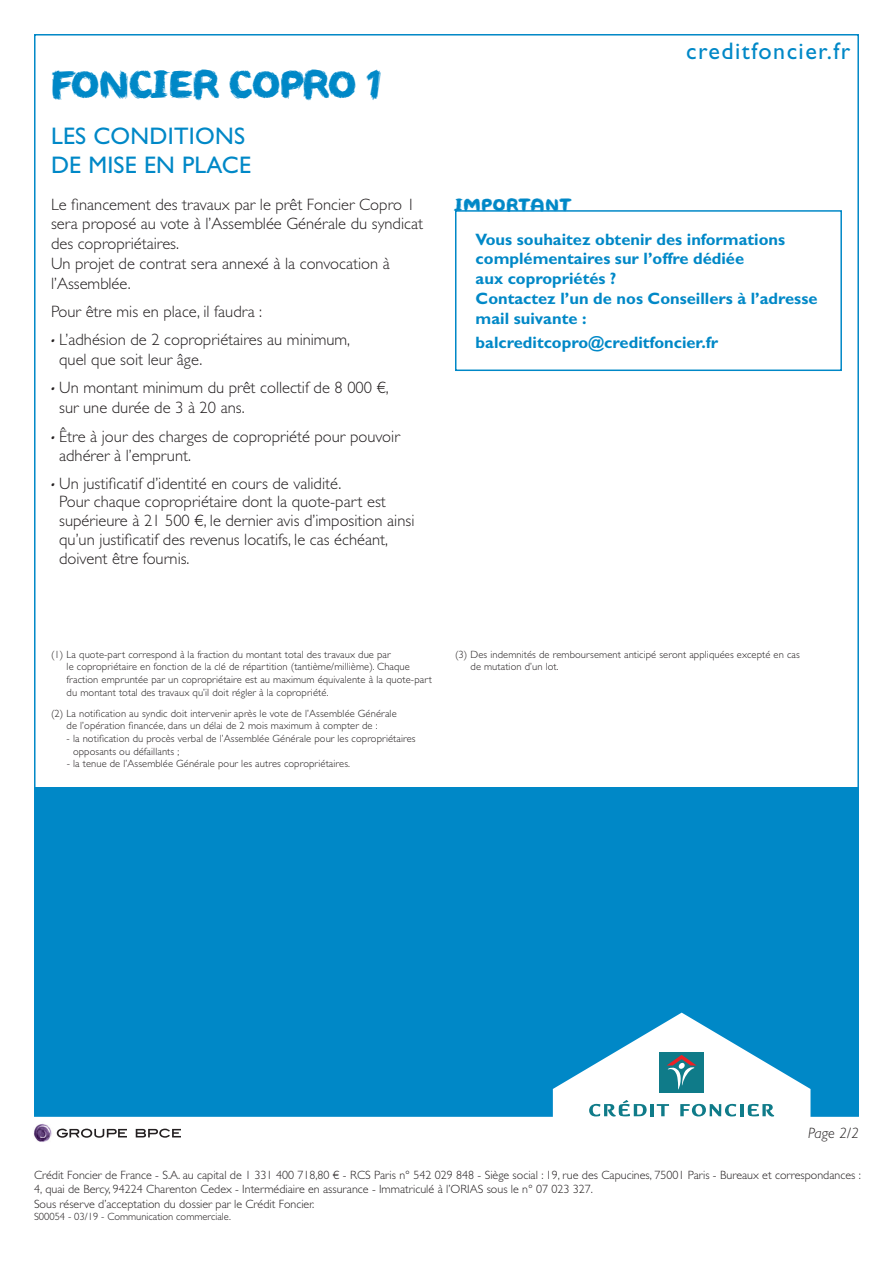
<style>
.page{position:relative;width:893px;height:1263px;background:#fff}
.page>*{position:absolute;margin:0;border:0;box-sizing:border-box;transform-origin:0 0}
.t1{font:45px "Credit Foncier Title";color:#0088c7}
.t2{font:24px/28.8px "Gill Sans Std";letter-spacing:.01em;color:#0088c7}
.t3{font:24px "Gill Sans Std";letter-spacing:.06em;color:#0088c7}
.t4{font:20.25px "Credit Foncier Title";letter-spacing:.05em;color:#0088c7}
.t5{font:300 16.5px/19.8px "Gill Sans Std";color:#231f20}
.t6{font:700 16.5px/19.8px "Gill Sans Std";color:#0088c7}
.t7{font:italic 300 15px "Gill Sans Std";color:#231f20}
.t8{font:300 12px/14.4px "Gill Sans Std";color:#231f20}
.t9{font:300 10.5px/12.6px "Gill Sans Std";letter-spacing:.01em;color:#231f20}
.s1{font-family:"Credit Foncier Title";font-weight:400}
</style>
<div class="page">
<div style="left:34px;top:787px;width:825px;height:329px;background:#0088c7"></div>
<div style="left:455px;top:210px;width:387px;height:161px;border:2px solid #0088c7"></div>
<img style="left:33px;top:1124px;width:19px;height:18px">
<svg style="left:57px;top:1128px;width:70px;height:10px"></svg>
<svg style="left:136px;top:1128px;width:45px;height:10px"></svg>
<svg style="left:553px;top:1013px;width:257px;height:104px"></svg>
<p class="t1" style="left:51px;top:61px;width:331px">FONCIER COPRO 1</p>
<p class="t2" style="left:51px;top:122px;width:202px">LES CONDITIONS<br>DE MISE EN PLACE</p>
<p class="t5" style="left:51px;top:194px;width:374px">Le financement des travaux par le prêt Foncier Copro 1 sera proposé au vote à l’Assemblée Générale du syndicat des copropriétaires.</p>
<p class="t5" style="left:51px;top:254px;width:340px">Un projet de contrat sera annexé à la convocation à l’Assemblée.</p>
<p class="t5" style="left:51px;top:302px;width:213px">Pour être mis en place, il faudra :</p>
<p class="t5" style="left:59px;top:330px;width:292px;text-indent:-8px"><span class="s1">•</span> L’adhésion de 2 copropriétaires au minimum, quel que soit leur âge.</p>
<p class="t5" style="left:59px;top:378px;width:331px;text-indent:-8px"><span class="s1">•</span> Un montant minimum du prêt collectif de 8 000 €, sur une durée de 3 à 20 ans.</p>
<p class="t5" style="left:59px;top:426px;width:342px;text-indent:-8px"><span class="s1">•</span> Être à jour des charges de copropriété pour pouvoir adhérer à l’emprunt.</p>
<p class="t5" style="left:59px;top:474px;width:357px;line-height:18.8px;text-indent:-8px"><span class="s1">•</span> Un justificatif d’identité en cours de validité.<br>Pour chaque copropriétaire dont la quote-part est supérieure à 21 500 €, le dernier avis d’imposition ainsi qu’un justificatif des revenus locatifs, le cas échéant, doivent être fournis.</p>
<p class="t4" style="left:455px;top:194px;width:118px">IMPORTANT</p>
<p class="t3" style="left:686px;top:37px;width:166px">creditfoncier.fr</p>
<p class="t6" style="left:476px;top:229px;width:343px">Vous souhaitez obtenir des informations complémentaires sur l’offre dédiée<br>aux copropriétés ?<br>Contactez l’un de nos Conseillers à l’adresse mail suivante :</p>
<p class="t6" style="left:476px;top:332px;width:244px">balcreditcopro@creditfoncier.fr</p>
<p class="t9" style="left:67px;top:648px;width:367px;text-indent:-16px">(1) La quote-part correspond à la fraction du montant total des travaux due par<br>le copropriétaire en fonction de la clé de répartition (tantième/millième). Chaque fraction empruntée par un copropriétaire est au maximum équivalente à la quote-part du montant total des travaux qu’il doit régler à la copropriété.</p>
<p class="t9" style="left:51px;top:707px;width:347px;text-align:center">(2) La notification au syndic doit intervenir après le vote de l’Assemblée Générale de l’opération financée, dans un délai de 2 mois maximum à compter de :</p>
<p class="t9" style="left:73px;top:732px;width:344px;text-indent:-6px">- la notification du procès verbal de l’Assemblée Générale pour les copropriétaires opposants ou défaillants ;</p>
<p class="t9" style="left:67px;top:757px;width:285px">- la tenue de l’Assemblée Générale pour les autres copropriétaires.</p>
<p class="t9" style="left:471px;top:648px;width:331px;text-indent:-16px">(3) Des indemnités de remboursement anticipé seront appliquées excepté en cas de mutation d’un lot.</p>
<p class="t7" style="left:808px;top:1124px;width:52px">Page 2/2</p>
<p class="t8" style="left:34px;top:1168px;width:828px">Crédit Foncier de France - S.A. au capital de 1 331 400 718,80 € - RCS Paris n° 542 029 848 - Siège social : 19, rue des Capucines, 75001 Paris - Bureaux et correspondances :<br>4, quai de Bercy, 94224 Charenton Cedex - Intermédiaire en assurance - Immatriculé à l’ORIAS sous le n° 07 023 327.</p>
<p class="t8" style="left:34px;top:1197px;width:282px">Sous réserve d’acceptation du dossier par le Crédit Foncier.</p>
<p class="t9" style="left:34px;top:1211px;width:199px">S00054 - 03/19 - Communication commerciale.</p>
</div>
